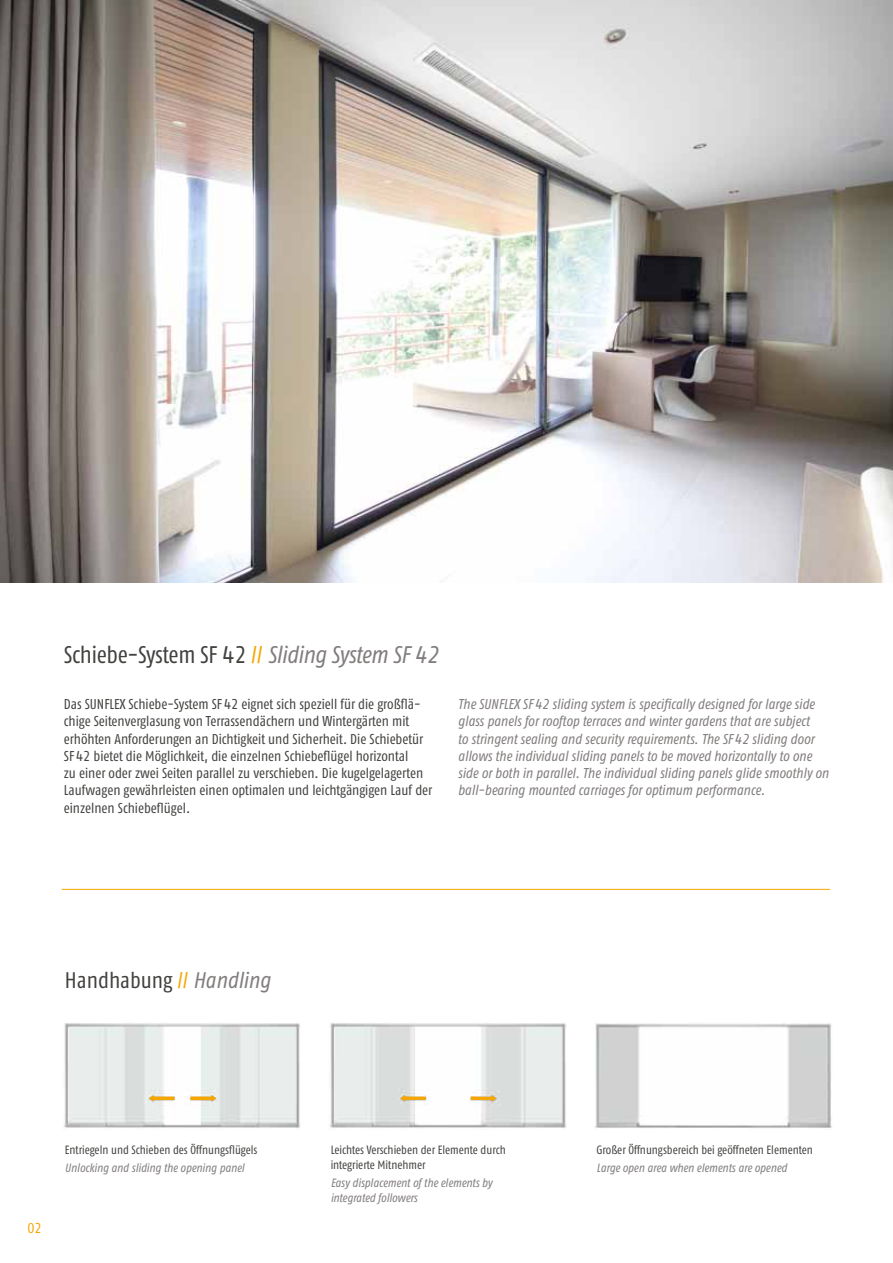
<style>
.page{position:relative;width:893px;height:1263px;background:#fff}
.page>*{position:absolute;margin:0;border:0;box-sizing:border-box;transform-origin:0 0}
.t1{font:24px "Fago Co Regular Tf";letter-spacing:-.01em;color:#42413f}
.t2{font:22.5px "Fago Co Regular Tf";color:#42413f}
.t3{font:14.25px/17.2px "Fago Co Regular Tf";color:#42413f}
.t4{font:italic 14.25px/17.2px "Fago Co Regular Tf";color:#817d7c}
.t5{font:14.25px "Fago Co Regular Tf";color:#f7a600}
.t6{font:12px/15px "Fago Co Regular Tf";color:#42413f}
.t7{font:italic 12px/15px "Fago Co Regular Tf";color:#817d7c}
.s1{color:#f7a600}
.s2{font-style:italic;color:#817d7c}
</style>
<div class="page">
<img style="left:0;top:0;width:893px;height:583px">
<hr style="left:62px;top:889px;width:768px;height:1px;background:#f7a600">
<img style="left:64px;top:1023px;width:236px;height:105px">
<svg style="left:149px;top:1095px;width:26px;height:6px"></svg>
<svg style="left:190px;top:1095px;width:26px;height:6px"></svg>
<img style="left:330px;top:1023px;width:236px;height:105px">
<svg style="left:400px;top:1095px;width:26px;height:6px"></svg>
<svg style="left:471px;top:1095px;width:25px;height:7px"></svg>
<img style="left:595px;top:1023px;width:237px;height:105px">
<h1 class="t1" style="left:64px;top:641px;width:376px">Schiebe-System SF 42 <span class="s1">//</span> <span class="s2">Sliding System SF 42</span></h1>
<p class="t3" style="left:64px;top:695px;width:370px">Das SUNFLEX Schiebe-System SF 42 eignet sich speziell für die großflä&shy;chige Seitenverglasung von Terrassendächern und Wintergärten mit erhöhten Anforderungen an Dichtigkeit und Sicherheit. Die Schiebetür SF 42 bietet die Möglichkeit, die einzelnen Schiebeflügel horizontal<br>zu einer oder zwei Seiten parallel zu verschieben. Die kugelgelagerten Laufwagen gewährleisten einen optimalen und leichtgängigen Lauf der einzelnen Schiebeflügel.</p>
<p class="t4" style="left:458px;top:695px;width:372px">The SUNFLEX SF 42 sliding system is specifically designed for large side glass panels for rooftop terraces and winter gardens that are subject<br>to stringent sealing and security requirements. The SF 42 sliding door allows the individual sliding panels to be moved horizontally to one side or both in parallel. The individual sliding panels glide smoothly on ball-bearing mounted carriages for optimum performance.</p>
<h2 class="t2" style="left:65px;top:967px;width:207px">Handhabung <span class="s1">//</span> <span class="s2">Handling</span></h2>
<p class="t5" style="left:28px;top:1220px;width:16px">02</p>
<p class="t6" style="left:65px;top:1142px;width:194px">Entriegeln und Schieben des Öffnungsflügels</p>
<p class="t7" style="left:65px;top:1160px;width:181px">Unlocking and sliding the opening panel</p>
<p class="t6" style="left:331px;top:1142px;width:177px">Leichtes Verschieben der Elemente durch integrierte Mitnehmer</p>
<p class="t7" style="left:331px;top:1175px;width:163px">Easy displacement of the elements by integrated followers</p>
<p class="t6" style="left:596px;top:1142px;width:218px">Großer Öffnungsbereich bei geöffneten Elementen</p>
<p class="t7" style="left:596px;top:1160px;width:192px">Large open area when elements are opened</p>
</div>
